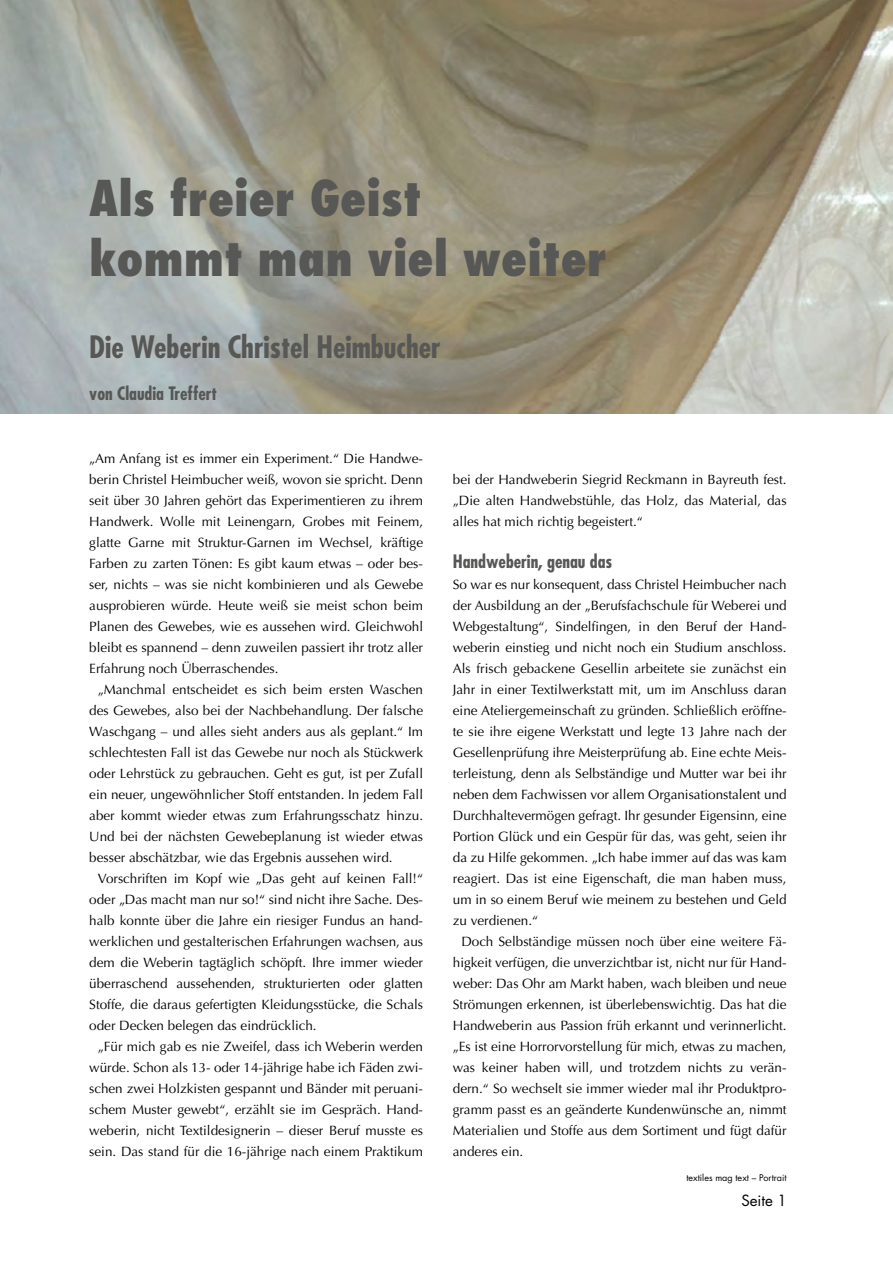
<style>
.page{position:relative;width:893px;height:1263px;background:#fff}
.page>*{position:absolute;margin:0;border:0;box-sizing:border-box;transform-origin:0 0}
.t1{font:800 condensed 48px/60px "Futura";color:#575756}
.t2{font:700 condensed 30px "Futura";color:#575756}
.t3{font:700 condensed 18px "Futura";color:#575756}
.t4{font:15px "Futura";color:#000}
.t5{font:13.5px/21px "Optima";color:#000;text-align:justify}
.t6{font:9px "Futura";color:#000}
</style>
<div class="page">
<img style="left:0;top:0;width:893px;height:413px">
<h1 class="t1" style="left:89px;top:168px;width:519px">Als freier Geist<br>kommt man viel weiter</h1>
<h2 class="t2" style="left:89px;top:328px;width:353px">Die Weberin Christel Heimbucher</h2>
<h3 class="t3" style="left:89px;top:382px;width:129px">von Claudia Treffert</h3>
<p class="t5" style="left:89px;top:448px;width:335px">„Am Anfang ist es immer ein Experiment.“ Die Handwe&shy;berin Christel Heimbucher weiß, wovon sie spricht. Denn seit über 30 Jahren gehört das Experimentieren zu ihrem Handwerk. Wolle mit Leinengarn, Grobes mit Feinem, glatte Garne mit Struktur-Garnen im Wechsel, kräftige Farben zu zarten Tönen: Es gibt kaum etwas – oder bes&shy;ser, nichts – was sie nicht kombinieren und als Gewebe ausprobieren würde. Heute weiß sie meist schon beim Planen des Gewebes, wie es aussehen wird. Gleichwohl bleibt es spannend – denn zuweilen passiert ihr trotz aller Erfahrung noch Überraschendes.</p>
<p class="t5" style="left:89px;top:679px;width:335px;text-indent:9px">„Manchmal entscheidet es sich beim ersten Waschen des Gewebes, also bei der Nachbehandlung. Der falsche Waschgang – und alles sieht anders aus als geplant.“ Im schlechtesten Fall ist das Gewebe nur noch als Stückwerk oder Lehrstück zu gebrauchen. Geht es gut, ist per Zufall ein neuer, ungewöhnlicher Stoff entstanden. In jedem Fall aber kommt wieder etwas zum Erfahrungsschatz hinzu.<br>Und bei der nächsten Gewebeplanung ist wieder etwas besser abschätzbar, wie das Ergebnis aussehen wird.</p>
<p class="t5" style="left:89px;top:868px;width:335px;text-indent:9px">Vorschriften im Kopf wie „Das geht auf keinen Fall!“ oder „Das macht man nur so!“ sind nicht ihre Sache. Des&shy;halb konnte über die Jahre ein riesiger Fundus an hand&shy;werklichen und gestalterischen Erfahrungen wachsen, aus dem die Weberin tagtäglich schöpft. Ihre immer wieder überraschend aussehenden, strukturierten oder glatten Stoffe, die daraus gefertigten Kleidungsstücke, die Schals oder Decken belegen das eindrücklich.</p>
<p class="t5" style="left:89px;top:1036px;width:335px;text-indent:9px">„Für mich gab es nie Zweifel, dass ich Weberin werden würde. Schon als 13- oder 14-jährige habe ich Fäden zwi&shy;schen zwei Holzkisten gespannt und Bänder mit peruani&shy;schem Muster gewebt“, erzählt sie im Gespräch. Hand&shy;weberin, nicht Textildesignerin – dieser Beruf musste es sein. Das stand für die 16-jährige nach einem Praktikum</p>
<p class="t5" style="left:453px;top:469px;width:335px">bei der Handweberin Siegrid Reckmann in Bayreuth fest. „Die alten Handwebstühle, das Holz, das Material, das alles hat mich richtig begeistert.“</p>
<h3 class="t3" style="left:453px;top:550px;width:161px">Handweberin, genau das</h3>
<p class="t5" style="left:453px;top:574px;width:335px">So war es nur konsequent, dass Christel Heimbucher nach der Ausbildung an der „Berufsfachschule für Weberei und Webgestaltung“, Sindelfingen, in den Beruf der Hand&shy;weberin einstieg und nicht noch ein Studium anschloss.<br>Als frisch gebackene Gesellin arbeitete sie zunächst ein Jahr in einer Textilwerkstatt mit, um im Anschluss daran eine Ateliergemeinschaft zu gründen. Schließlich eröffne&shy;te sie ihre eigene Werkstatt und legte 13 Jahre nach der Gesellenprüfung ihre Meisterprüfung ab. Eine echte Meis&shy;terleistung, denn als Selbständige und Mutter war bei ihr neben dem Fachwissen vor allem Organisationstalent und Durchhaltevermögen gefragt. Ihr gesunder Eigensinn, eine Portion Glück und ein Gespür für das, was geht, seien ihr da zu Hilfe gekommen. „Ich habe immer auf das was kam reagiert. Das ist eine Eigenschaft, die man haben muss, um in so einem Beruf wie meinem zu bestehen und Geld zu verdienen.“</p>
<p class="t5" style="left:453px;top:931px;width:335px;text-indent:9px">Doch Selbständige müssen noch über eine weitere Fä&shy;higkeit verfügen, die unverzichtbar ist, nicht nur für Hand&shy;weber: Das Ohr am Markt haben, wach bleiben und neue Strömungen erkennen, ist überlebenswichtig. Das hat die Handweberin aus Passion früh erkannt und verinnerlicht. „Es ist eine Horrorvorstellung für mich, etwas zu machen, was keiner haben will, und trotzdem nichts zu verän&shy;dern.“ So wechselt sie immer wieder mal ihr Produktpro&shy;gramm passt es an geänderte Kundenwünsche an, nimmt Materialien und Stoffe aus dem Sortiment und fügt dafür anderes ein.</p>
<p class="t6" style="left:686px;top:1171px;width:102px">textiles mag text – Portrait</p>
<p class="t4" style="left:741px;top:1191px;width:47px">Seite 1</p>
</div>
